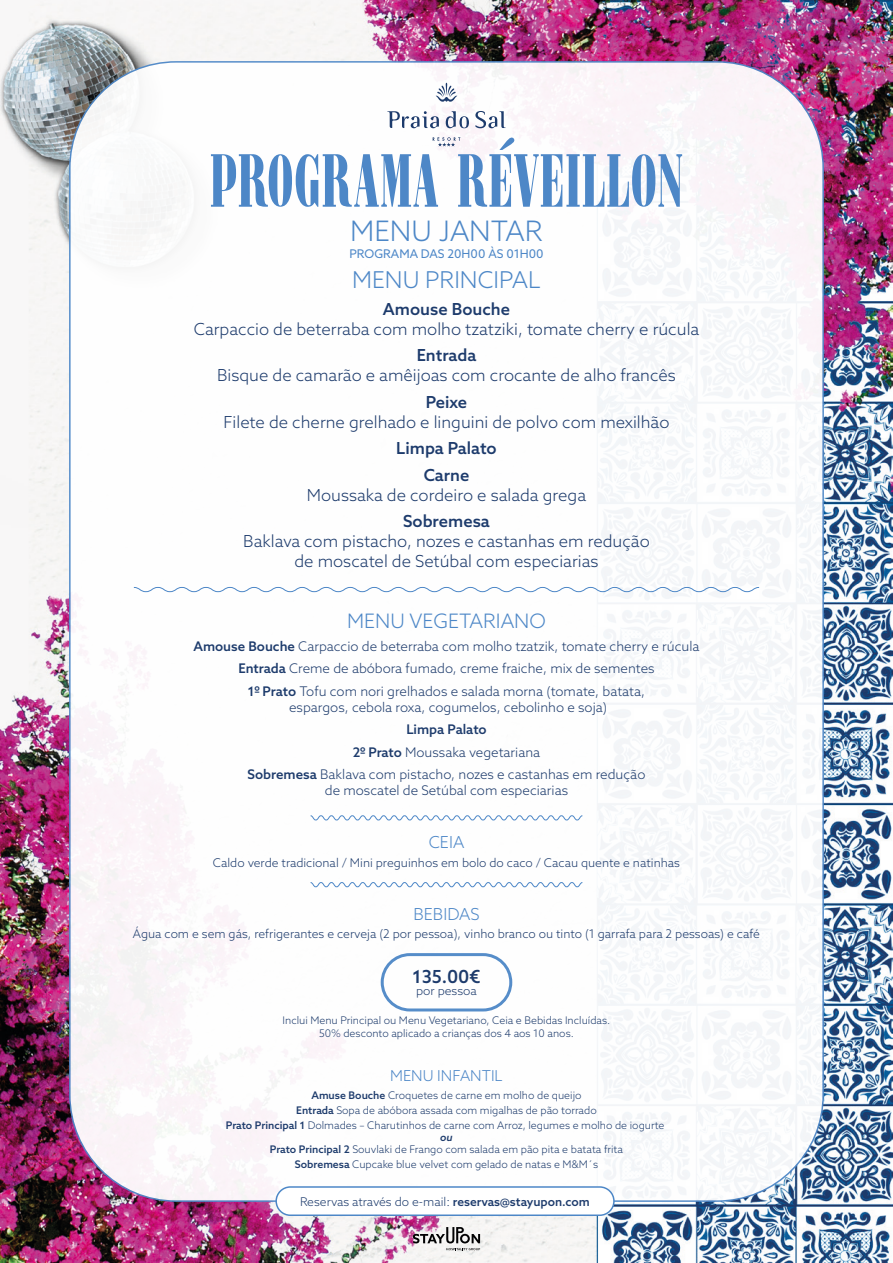
<style>
.page{position:relative;width:893px;height:1263px;background:#fff}
.page>*{position:absolute;margin:0;border:0;box-sizing:border-box;transform-origin:0 0}
.t1{font:75px "Rojal";letter-spacing:.025em;color:#4d87c7}
.t2{font:300 28.2px "Azo Sans";color:#4d87c7}
.t3{font:300 23.25px "Azo Sans";color:#4d87c7}
.t4{font:300 19.95px "Azo Sans";color:#4d87c7}
.t5{font:500 18px "Azo Sans";color:#1d3b6c}
.t6{font:300 16.65px/20px "Azo Sans";color:#1d3b6c;text-align:center}
.t7{font:500 16.65px/26.5px "Azo Sans";color:#1d3b6c;text-align:center}
.t8{font:300 16.5px "Azo Sans";color:#4d87c7}
.t9{font:300 15px "Azo Sans";color:#4d87c7}
.t10{font:300 13.2px/22.5px "Azo Sans";color:#1d3b6c;text-align:center}
.t11{font:300 12px "Azo Sans";color:#1d3b6c}
.t12{font:12px "Azo Sans";color:#4d87c7}
.t13{font:300 10.5px/15px "Azo Sans";color:#1d3b6c;text-align:center}
.s1{font-weight:500}
.s2{font-weight:500;font-style:italic}
</style>
<div class="page">
<img style="left:0;top:0;width:893px;height:1263px">
<div style="left:70px;top:62px;width:753px;height:1139px;background:#fff;border-radius:106px"></div>
<svg style="left:387px;top:111px;width:52px;height:17px"></svg>
<svg style="left:446px;top:111px;width:23px;height:17px"></svg>
<svg style="left:475px;top:111px;width:31px;height:17px"></svg>
<svg style="left:436px;top:83px;width:21px;height:19px"></svg>
<svg style="left:433px;top:137px;width:27px;height:10px"></svg>
<div style="left:276px;top:1187px;width:338px;height:28px;background:#fff;border-radius:14px"></div>
<div style="left:275px;top:1186px;width:340px;height:30px;border:2px solid #4d87c7;border-radius:14px"></div>
<div style="left:381px;top:953px;width:131px;height:58px;border:3px solid #4d87c7;border-radius:28px"></div>
<svg style="left:133px;top:587px;width:627px;height:5px"></svg>
<svg style="left:310px;top:815px;width:273px;height:6px"></svg>
<svg style="left:310px;top:882px;width:273px;height:5px"></svg>
<svg style="left:413px;top:1227px;width:67px;height:23px"></svg>
<svg style="left:499px;top:137px;width:16px;height:13px"></svg>
<h1 class="t1" style="left:210px;top:138px;width:474px">PROGRAMA REVEILLON</h1>
<h2 class="t2" style="left:350px;top:212px;width:194px">MENU JANTAR</h2>
<p class="t12" style="left:349px;top:246px;width:196px">PROGRAMA DAS 20H00 ÀS 01H00</p>
<h3 class="t3" style="left:352px;top:265px;width:190px">MENU PRINCIPAL</h3>
<h3 class="t7" style="left:383px;top:295px;width:129px">Amouse Bouche</h3>
<h3 class="t6" style="left:194px;top:319px;width:507px">Carpaccio de beterraba com molho tzatziki, tomate cherry e rúcula</h3>
<h3 class="t7" style="left:417px;top:342px;width:61px">Entrada</h3>
<h3 class="t6" style="left:217px;top:365px;width:460px">Bisque de camarão e amêijoas com crocante de alho francês</h3>
<h3 class="t7" style="left:426px;top:388px;width:43px">Peixe</h3>
<h3 class="t6" style="left:223px;top:412px;width:448px">Filete de cherne grelhado e linguini de polvo com mexilhão</h3>
<h3 class="t7" style="left:396px;top:435px;width:102px">Limpa Palato<br>Carne</h3>
<h3 class="t6" style="left:307px;top:484px;width:281px">Moussaka de cordeiro e salada grega</h3>
<h3 class="t7" style="left:403px;top:508px;width:88px">Sobremesa</h3>
<h3 class="t6" style="left:243px;top:531px;width:408px">Baklava com pistacho, nozes e castanhas em redução de moscatel de Setúbal com especiarias</h3>
<h3 class="t4" style="left:347px;top:608px;width:200px">MENU VEGETARIANO</h3>
<p class="t10" style="left:193px;top:634px;width:508px"><span class="s1">Amouse Bouche</span> Carpaccio de beterraba com molho tzatzik, tomate cherry e rúcula<br><span class="s1">Entrada</span> Creme de abóbora fumado, creme fraiche, mix de sementes<br><span class="s1">1º Prato</span> Tofu com nori grelhados e salada morna (tomate, batata,</p>
<p class="t10" style="left:289px;top:695px;width:319px">espargos, cebola roxa, cogumelos, cebolinho e soja)</p>
<p class="t10" style="left:248px;top:718px;width:399px"><span class="s1">Limpa Palato<br>2º Prato</span> Moussaka vegetariana<br><span class="s1">Sobremesa</span> Baklava com pistacho, nozes e castanhas em redução</p>
<p class="t10" style="left:325px;top:779px;width:245px">de moscatel de Setúbal com especiarias</p>
<h3 class="t8" style="left:429px;top:831px;width:37px">CEIA</h3>
<p class="t11" style="left:213px;top:855px;width:469px">Caldo verde tradicional / Mini preguinhos em bolo do caco / Cacau quente e natinhas</p>
<h3 class="t8" style="left:413px;top:903px;width:68px">BEBIDAS</h3>
<p class="t11" style="left:133px;top:926px;width:628px">Água com e sem gás, refrigerantes e cerveja (2 por pessoa), vinho branco ou tinto (1 garrafa para 2 pessoas) e café</p>
<h3 class="t5" style="left:413px;top:965px;width:69px">135.00€</h3>
<p class="t11" style="left:416px;top:983px;width:62px">por pessoa</p>
<p class="t13" style="left:283px;top:1014px;width:329px;line-height:12.6px">Inclui Menu Principal ou Menu Vegetariano, Ceia e Bebidas Incluídas.<br>50% desconto aplicado a crianças dos 4 aos 10 anos.</p>
<h3 class="t9" style="left:390px;top:1065px;width:114px">MENU INFANTIL</h3>
<p class="t13" style="left:226px;top:1088px;width:440px"><span class="s1">Amuse Bouche</span> Croquetes de carne em molho de queijo<br><span class="s1">Entrada</span> Sopa de abóbora assada com migalhas de pão torrado<br><span class="s1">Prato Principal 1</span> Dolmades – Charutinhos de carne com Arroz, legumes e molho de iogurte</p>
<p class="t13" style="left:270px;top:1131px;width:355px;line-height:12px"><span class="s2">ou<br></span><span class="s1">Prato Principal 2</span> Souvlaki de Frango com salada em pão pita e batata frita</p>
<p class="t13" style="left:295px;top:1157px;width:305px"><span class="s1">Sobremesa</span> Cupcake blue velvet com gelado de natas e M&amp;M´s</p>
<p class="t11" style="left:300px;top:1193px;width:291px">Reservas através do e-mail: <span class="s1">reservas@stayupon.com</span></p>
</div>
